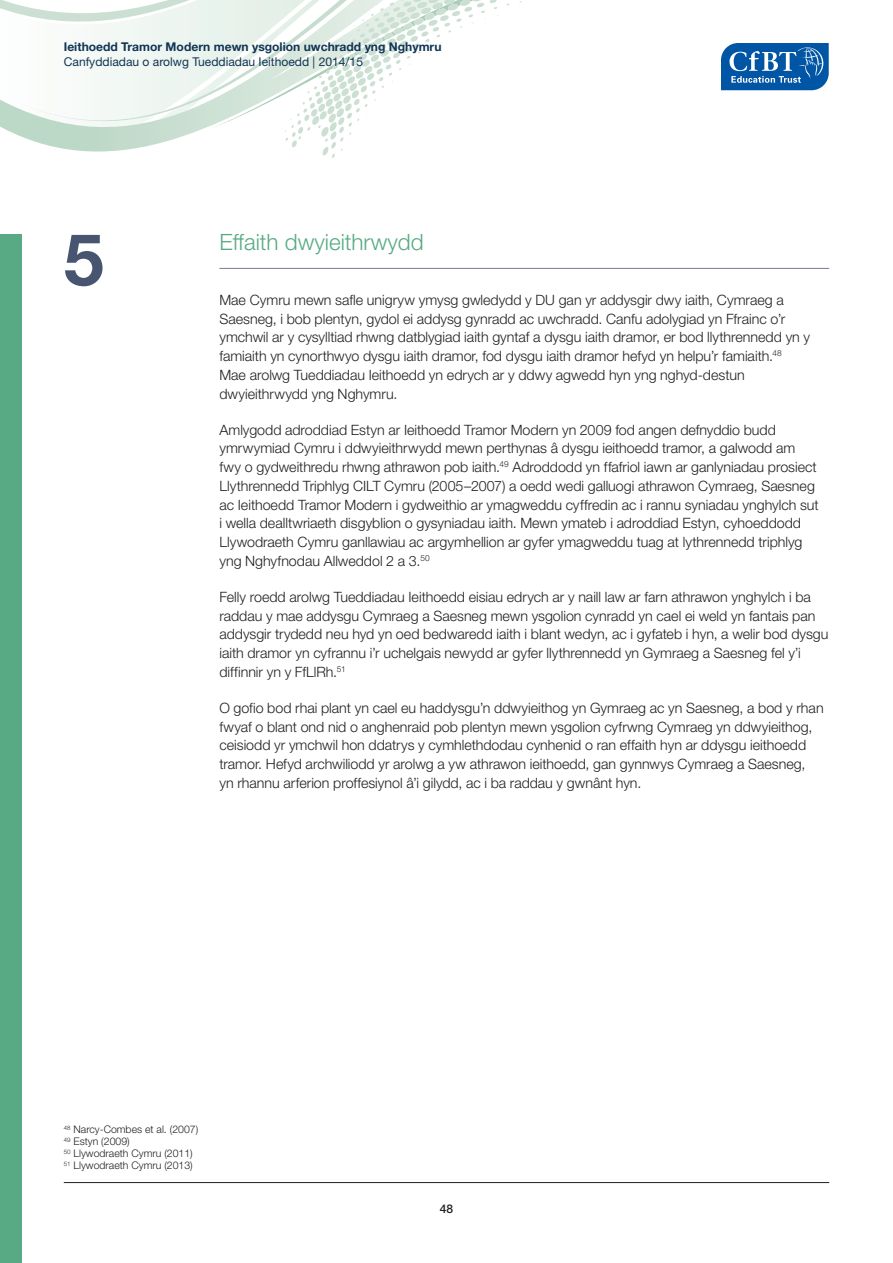
<style>
.page{position:relative;width:893px;height:1263px;background:#fff}
.page>*{position:absolute;margin:0;border:0;box-sizing:border-box;transform-origin:0 0}
.t1{font:700 72px "Helvetica Neue LT Std";color:#485570}
.t2{font:300 22.5px "Helvetica Neue LT Std";color:#57aa83}
.t3{font:300 14.25px/18.8px "Helvetica Neue LT Std";color:#231f20}
.t4{font:700 12.15px "Helvetica Neue LT Std";color:#113554}
.t5{font:12.15px "Helvetica Neue LT Std";color:#113554}
.t6{font:500 12px "Helvetica Neue LT Std";color:#231f20}
.t7{font:300 10.5px/12px "Helvetica Neue LT Std";color:#231f20}
</style>
<div class="page">
<svg style="left:11px;top:132px;width:183px;height:20px"></svg>
<svg style="left:285px;top:132px;width:66px;height:26px"></svg>
<svg style="left:0;top:0;width:522px;height:132px"></svg>
<hr style="left:64px;top:1182px;width:765px;height:1px;background:#231f20">
<div style="left:0;top:234px;width:21px;height:1029px;background:#57aa83"></div>
<svg style="left:721px;top:43px;width:108px;height:47px"></svg>
<hr style="left:219px;top:268px;width:610px;height:1px;background:#777c91">
<p class="t4" style="left:64px;top:39px;width:379px">Ieithoedd Tramor Modern mewn ysgolion uwchradd yng Nghymru</p>
<p class="t5" style="left:64px;top:55px;width:301px">Canfyddiadau o arolwg Tueddiadau Ieithoedd | 2014/15</p>
<h1 class="t1" style="left:64px;top:215px;width:42px">5</h1>
<h2 class="t2" style="left:219px;top:228px;width:206px">Effaith dwyieithrwydd</h2>
<p class="t3" style="left:219px;top:290px;width:592px">Mae Cymru mewn safle unigryw ymysg gwledydd y DU gan yr addysgir dwy iaith, Cymraeg a Saesneg, i bob plentyn, gydol ei addysg gynradd ac uwchradd. Canfu adolygiad yn Ffrainc o’r ymchwil ar y cysylltiad rhwng datblygiad iaith gyntaf a dysgu iaith dramor, er bod llythrennedd yn y famiaith yn cynorthwyo dysgu iaith dramor, fod dysgu iaith dramor hefyd yn helpu’r famiaith.<sup>48<br></sup>Mae arolwg Tueddiadau Ieithoedd yn edrych ar y ddwy agwedd hyn yng nghyd-destun dwyieithrwydd yng Nghymru.</p>
<p class="t3" style="left:219px;top:420px;width:601px">Amlygodd adroddiad Estyn ar Ieithoedd Tramor Modern yn 2009 fod angen defnyddio budd ymrwymiad Cymru i ddwyieithrwydd mewn perthynas â dysgu ieithoedd tramor, a galwodd am fwy o gydweithredu rhwng athrawon pob iaith.<sup>49</sup> Adroddodd yn ffafriol iawn ar ganlyniadau prosiect Llythrennedd Triphlyg CILT Cymru (2005–2007) a oedd wedi galluogi athrawon Cymraeg, Saesneg ac Ieithoedd Tramor Modern i gydweithio ar ymagweddu cyffredin ac i rannu syniadau ynghylch sut i wella dealltwriaeth disgyblion o gysyniadau iaith. Mewn ymateb i adroddiad Estyn, cyhoeddodd Llywodraeth Cymru ganllawiau ac argymhellion ar gyfer ymagweddu tuag at lythrennedd triphlyg yng Nghyfnodau Allweddol 2 a 3.<sup>50</sup></p>
<p class="t3" style="left:219px;top:587px;width:611px">Felly roedd arolwg Tueddiadau Ieithoedd eisiau edrych ar y naill law ar farn athrawon ynghylch i ba raddau y mae addysgu Cymraeg a Saesneg mewn ysgolion cynradd yn cael ei weld yn fantais pan addysgir trydedd neu hyd yn oed bedwaredd iaith i blant wedyn, ac i gyfateb i hyn, a welir bod dysgu iaith dramor yn cyfrannu i’r uchelgais newydd ar gyfer llythrennedd yn Gymraeg a Saesneg fel y’i diffinnir yn y FfLlRh.<sup>51</sup></p>
<p class="t3" style="left:219px;top:698px;width:606px">O gofio bod rhai plant yn cael eu haddysgu’n ddwyieithog yn Gymraeg ac yn Saesneg, a bod y rhan fwyaf o blant ond nid o anghenraid pob plentyn mewn ysgolion cyfrwng Cymraeg yn ddwyieithog, ceisiodd yr ymchwil hon ddatrys y cymhlethdodau cynhenid o ran effaith hyn ar ddysgu ieithoedd tramor. Hefyd archwiliodd yr arolwg a yw athrawon ieithoedd, gan gynnwys Cymraeg a Saesneg,<br>yn rhannu arferion proffesiynol â’i gilydd, ac i ba raddau y gwnânt hyn.</p>
<p class="t7" style="left:64px;top:1123px;width:136px"><sup>48</sup> Narcy-Combes et al. (2007)<br><sup>49</sup> Estyn (2009)<br><sup>50</sup> Llywodraeth Cymru (2011)<br><sup>51</sup> Llywodraeth Cymru (2013)</p>
<p class="t6" style="left:440px;top:1202px;width:15px">48</p>
</div>
